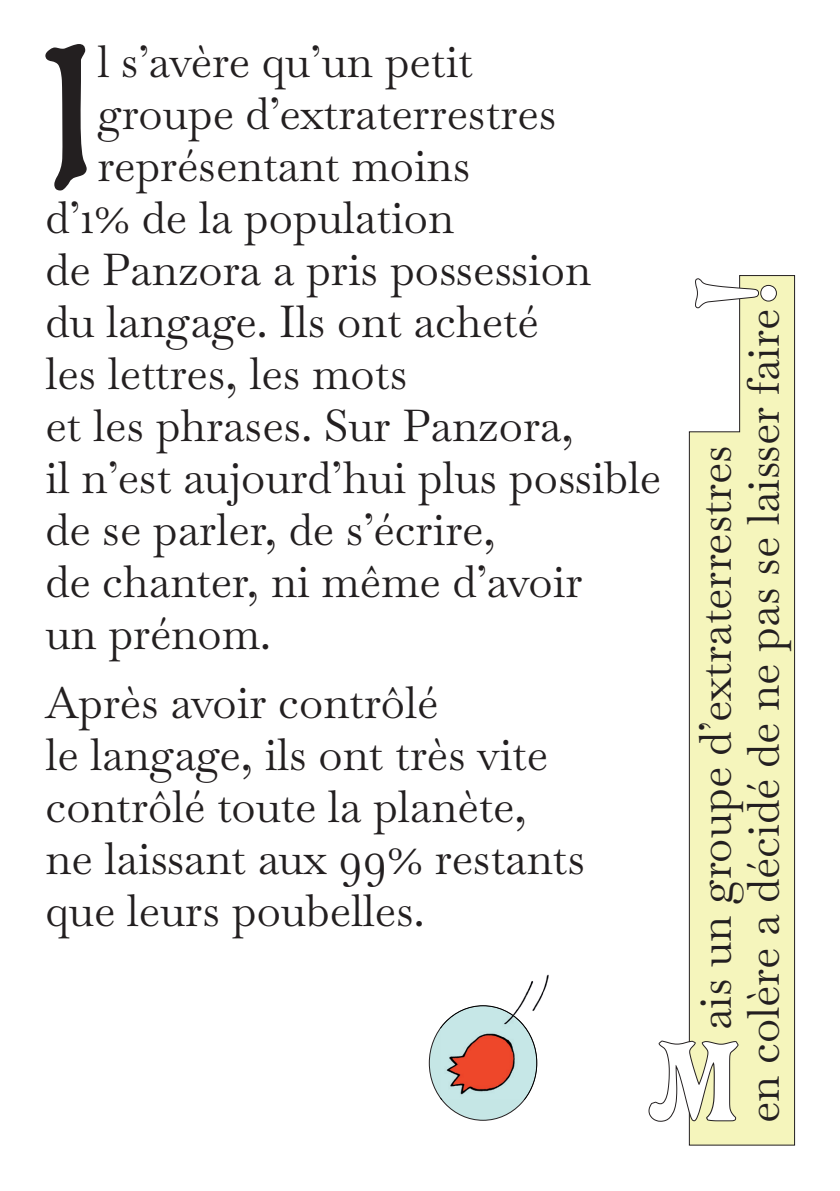
<style>
.page{position:relative;width:840px;height:1191px;background:#fff}
.page>*{position:absolute;margin:0;border:0;box-sizing:border-box;transform-origin:0 0}
.t1{font:203px "P22 Aragon";color:#231f20}
.t2{font:120px "Victoria CAT";color:#fff}
.t3{font:110px "Victoria CAT";color:#fff}
.t4{font:44px/52px "BBB Baskervvol Fondue";color:#231f20}
</style>
<div class="page">
<svg style="left:688px;top:275px;width:107px;height:871px;background:#f1f1be"></svg>
<svg style="left:428px;top:1028px;width:97px;height:92px"></svg>
<svg style="left:648px;top:1039px;width:91px;height:84px"></svg>
<svg style="left:693px;top:277px;width:84px;height:32px"></svg>
<img style="left:520px;top:974px;width:29px;height:94px">
<img style="left:440px;top:1005px;width:97px;height:95px">
<p class="t1" style="left:43px;top:10px;width:50px">I</p>
<p class="t4" style="left:97px;top:32px;width:377px">l s’avère qu’un petit</p>
<p class="t4" style="left:97px;top:84px;width:460px">groupe d’extraterrestres</p>
<p class="t4" style="left:97px;top:136px;width:374px">représentant moins</p>
<p class="t4" style="left:45px;top:188px;width:410px">d’1% de la population</p>
<p class="t4" style="left:45px;top:240px;width:547px">de Panzora a pris possession</p>
<p class="t4" style="left:45px;top:292px;width:494px">du langage. Ils ont acheté</p>
<p class="t4" style="left:45px;top:344px;width:363px">les lettres, les mots</p>
<p class="t4" style="left:45px;top:396px;width:529px">et les phrases. Sur Panzora,</p>
<p class="t4" style="left:45px;top:448px;width:617px">il n’est aujourd’hui plus possible</p>
<p class="t4" style="left:45px;top:500px;width:451px">de se parler, de s’écrire,</p>
<p class="t4" style="left:45px;top:552px;width:538px">de chanter, ni même d’avoir</p>
<p class="t4" style="left:45px;top:604px;width:227px">un prénom.</p>
<p class="t4" style="left:45px;top:673px;width:541px">Après avoir contrôlé<br>le langage, ils ont très vite contrôlé toute la planète, ne laissant aux 99% restants que leurs poubelles.</p>
<p class="t2" style="left:667px;top:311px;width:37px;rotate:-90deg">!</p>
<p class="t4" style="left:687px;top:1123px;width:815px;line-height:48px;text-indent:93px;rotate:-90deg">ais un groupe d’extraterrestres<br>en colère a décidé de ne pas se laisser faire</p>
<p class="t3" style="left:646px;top:1021px;width:95px">M</p>
</div>
